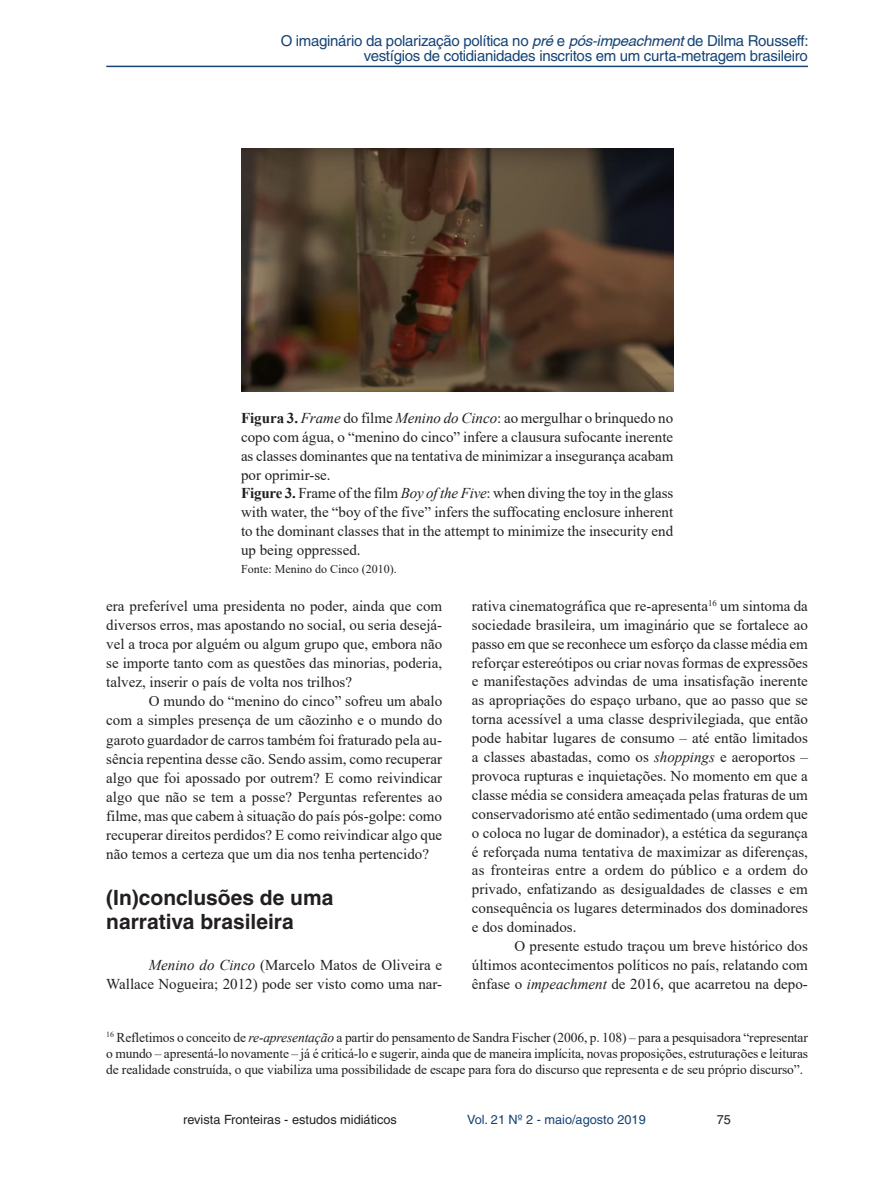
<style>
.page{position:relative;width:893px;height:1191px;background:#fff}
.page>*{position:absolute;margin:0;border:0;box-sizing:border-box;transform-origin:0 0}
.SUBTITULO1{font:700 21px/24.3px "Helvetica";color:#231f20}
.TEXTO{font:15px/18.9px "Times New Roman";color:#231f20;text-align:justify}
.LEGENDAS{font:15px/18.8px "Times New Roman";color:#231f20;text-align:justify}
.t1{font:15px/15px "Helvetica";letter-spacing:-.02em;color:#164476;text-align:right}
.NOTA_RODAPE_s__fio{font:13.5px/16.2px "Times New Roman";letter-spacing:-.01em;color:#231f20;text-align:justify}
.t2{font:12.75px "Helvetica";color:#231f20}
.t3{font:12.75px "Helvetica";color:#164476}
.LEGENDAS-2{font:12px "Times New Roman";color:#231f20}
.s1{font-style:italic}
.s2{font-weight:700}
</style>
<div class="page">
<hr style="left:106px;top:66px;width:702px;height:1px;background:#164476">
<img style="left:241px;top:149px;width:432px;height:242px">
<p class="t1" style="left:281px;top:33px;width:529px">O imaginário da polarização política no <span class="s1">pré</span> e <span class="s1">pós-impeachment</span> de Dilma Rousseff: vestígios de cotidianidades inscritos em um curta-metragem brasileiro</p>
<p class="LEGENDAS" style="left:241px;top:408px;width:434px"><span class="s2">Figura 3.</span> <span class="s1">Frame</span> do filme <span class="s1">Menino do Cinco</span>: ao mergulhar o brinquedo no copo com água, o “menino do cinco” infere a clausura sufocante inerente as classes dominantes que na tentativa de minimizar a insegurança acabam por oprimir-se.</p>
<p class="LEGENDAS" style="left:241px;top:483px;width:434px"><span class="s2">Figure 3.</span> Frame of the film <span class="s1">Boy of the Five</span>: when diving the toy in the glass with water, the “boy of the five” infers the suffocating enclosure inherent to the dominant classes that in the attempt to minimize the insecurity end up being oppressed.</p>
<p class="LEGENDAS-2" style="left:241px;top:561px;width:157px">Fonte: Menino do Cinco (2010).</p>
<p class="TEXTO" style="left:106px;top:596px;width:337px">era preferível uma presidenta no poder, ainda que com diversos erros, mas apostando no social, ou seria desejá&shy;vel a troca por alguém ou algum grupo que, embora não se importe tanto com as questões das minorias, poderia, talvez, inserir o país de volta nos trilhos?</p>
<p class="TEXTO" style="left:106px;top:691px;width:337px;text-indent:43px">O mundo do “menino do cinco” sofreu um abalo com a simples presença de um cãozinho e o mundo do garoto guardador de carros também foi fraturado pela au&shy;sência repentina desse cão. Sendo assim, como recuperar algo que foi apossado por outrem? E como reivindicar algo que não se tem a posse? Perguntas referentes ao filme, mas que cabem à situação do país pós-golpe: como recuperar direitos perdidos? E como reivindicar algo que não temos a certeza que um dia nos tenha pertencido?</p>
<p class="SUBTITULO1" style="left:106px;top:885px;width:229px">(In)conclusões de uma narrativa brasileira</p>
<p class="TEXTO" style="left:106px;top:954px;width:337px;text-align:right"><span class="s1">Menino do Cinco</span> (Marcelo Matos de Oliveira e<br>Wallace Nogueira; 2012) pode ser visto como uma nar-</p>
<p class="TEXTO" style="left:472px;top:596px;width:338px">rativa cinematográfica que re-apresenta<sup>16</sup> um sintoma da sociedade brasileira, um imaginário que se fortalece ao passo em que se reconhece um esforço da classe média em reforçar estereótipos ou criar novas formas de expressões e manifestações advindas de uma insatisfação inerente as apropriações do espaço urbano, que ao passo que se torna acessível a uma classe desprivilegiada, que então pode habitar lugares de consumo – até então limitados a classes abastadas, como os <span class="s1">shoppings</span> e aeroportos – provoca rupturas e inquietações. No momento em que a classe média se considera ameaçada pelas fraturas de um conservadorismo até então sedimentado (uma ordem que o coloca no lugar de dominador), a estética da segurança é reforçada numa tentativa de maximizar as diferenças, as fronteiras entre a ordem do público e a ordem do privado, enfatizando as desigualdades de classes e em consequência os lugares determinados dos dominadores e dos dominados.</p>
<p class="TEXTO" style="left:472px;top:936px;width:337px;text-indent:43px">O presente estudo traçou um breve histórico dos últimos acontecimentos políticos no país, relatando com ênfase o <span class="s1">impeachment</span> de 2016, que acarretou na depo-</p>
<p class="NOTA_RODAPE_s__fio" style="left:106px;top:1028px;width:703px"><sup>16</sup> Refletimos o conceito de <span class="s1">re-apresentação</span> a partir do pensamento de Sandra Fischer (2006, p. 108) – para a pesquisadora “representar o mundo – apresentá-lo novamente – já é criticá-lo e sugerir, ainda que de maneira implícita, novas proposições, estruturações e leituras de realidade construída, o que viabiliza uma possibilidade de escape para fora do discurso que representa e de seu próprio discurso”.</p>
<p class="t2" style="left:183px;top:1112px;width:215px">revista Fronteiras - estudos midiáticos</p>
<p class="t3" style="left:467px;top:1112px;width:180px">Vol. 21 Nº 2 - maio/agosto 2019</p>
<p class="t2" style="left:717px;top:1112px;width:16px">75</p>
</div>
